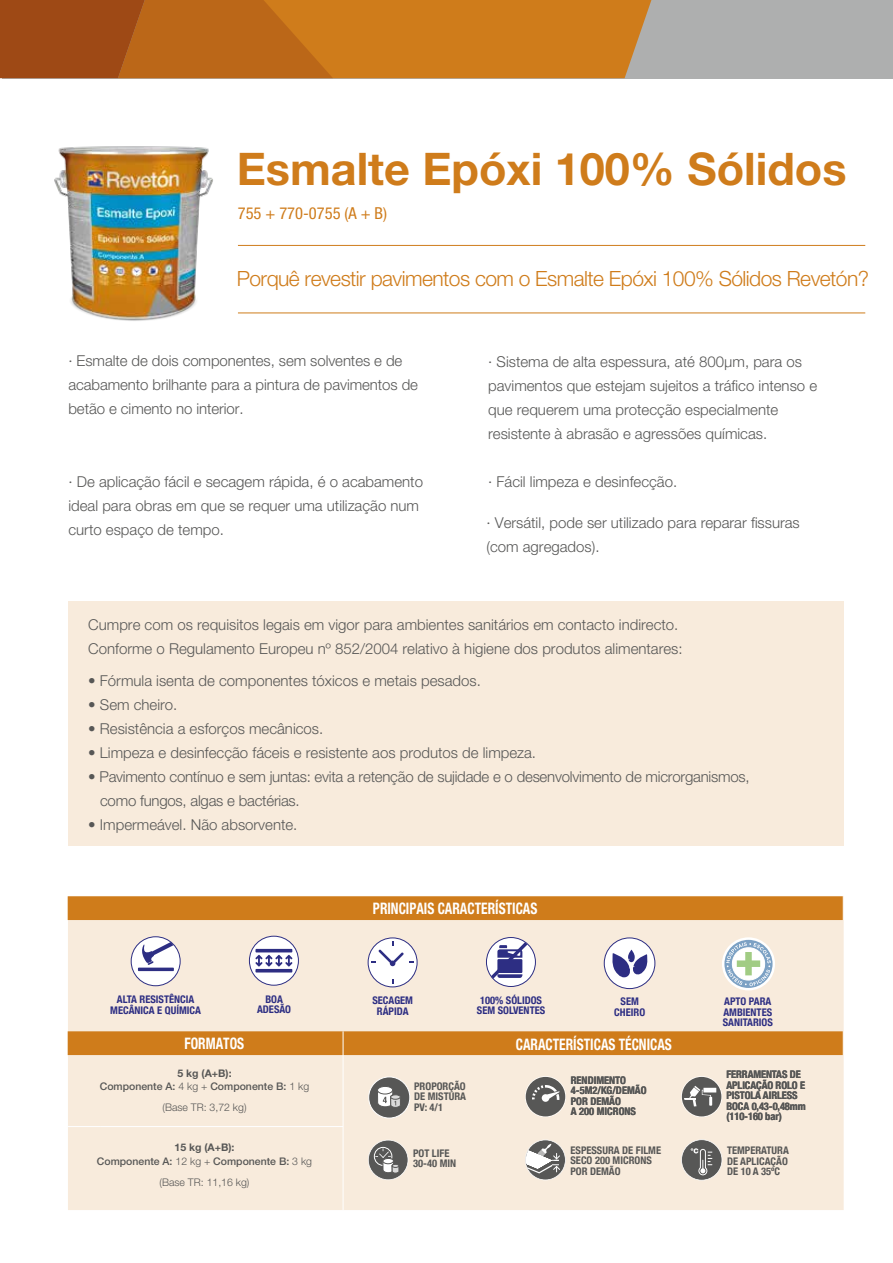
<style>
.page{position:relative;width:893px;height:1263px;background:#fff}
.page>*{position:absolute;margin:0;border:0;box-sizing:border-box;transform-origin:0 0}
.t1{font:700 45px "Helvetica Neue LT Std";color:#cf7c1b}
.t2{font:300 21px "Helvetica Neue LT Std";letter-spacing:-.025em;color:#cf7c1b}
.t3{font:condensed 16.5px "Helvetica Neue LT Std";color:#cf7c1b}
.t4{font:700 condensed 15.9px "Helvetica Neue LT Std";color:#fff;scale:.85 1}
.t5{font:300 15px/24px "Helvetica Neue LT Std";color:#575756}
.t6{font:700 condensed 10.5px/10.5px "Helvetica Neue";color:#575756}
.t7{font:700 condensed 10.5px/10.5px "Helvetica Neue";color:#2d2e83;text-align:center}
.t8{font:500 10.5px/13.5px "Helvetica Neue LT Std";color:#575756;text-align:center}
.t9{font:300 10.5px "Helvetica Neue LT Std";color:#575756}
.s1{font-family:"Helvetica"}
.s2{font-weight:700}
.s3{font-weight:300}
</style>
<div class="page">
<div style="left:2px;top:0;width:891px;height:78px;background:#aeafaf"></div>
<svg style="left:0;top:0;width:651px;height:78px;background:#bf6d1b"></svg>
<img style="left:54px;top:146px;width:159px;height:175px">
<hr style="left:238px;top:245px;width:627px;height:1px;background:#cf7c1b">
<hr style="left:238px;top:313px;width:627px;height:1px;background:#cf7c1b">
<div style="left:68px;top:601px;width:775px;height:244px;background:#f8ebdc"></div>
<svg style="left:68px;top:896px;width:776px;height:314px;background:#f7eadb"></svg>
<div style="left:68px;top:896px;width:775px;height:24px;background:#cf7c1b"></div>
<svg style="left:68px;top:937px;width:775px;height:273px;background:#eddbc7"></svg>
<h1 class="t1" style="left:237px;top:141px;width:611px">Esmalte Epóxi 100% Sólidos</h1>
<p class="t3" style="left:238px;top:204px;width:151px">755 + 770-0755 (A + B)</p>
<h2 class="t2" style="left:237px;top:266px;width:634px">Porquê revestir pavimentos com o Esmalte Epóxi 100% Sólidos Revetón?</h2>
<p class="t5" style="left:68px;top:348px;width:351px">· Esmalte de dois componentes, sem solventes e de acabamento brilhante para a pintura de pavimentos de betão e cimento no interior.</p>
<p class="t5" style="left:68px;top:469px;width:356px">· De aplicação fácil e secagem rápida, é o acabamento ideal para obras em que se requer uma utilização num curto espaço de tempo.</p>
<p class="t5" style="left:488px;top:349px;width:330px">· Sistema de alta espessura, até 800<span class="s1">µ</span>m, para os pavimentos que estejam sujeitos a tráfico intenso e que requerem uma protecção especialmente resistente à abrasão e agressões químicas.</p>
<p class="t5" style="left:488px;top:469px;width:190px">· Fácil limpeza e desinfecção.</p>
<p class="t5" style="left:486px;top:511px;width:315px">· Versátil, pode ser utilizado para reparar fissuras (com agregados).</p>
<p class="t5" style="left:88px;top:613px;width:596px">Cumpre com os requisitos legais em vigor para ambientes sanitários em contacto indirecto.<br>Conforme o Regulamento Europeu nº 852/2004 relativo à higiene dos produtos alimentares:</p>
<p class="t5" style="left:88px;top:668px;width:394px">• Fórmula isenta de componentes tóxicos e metais pesados.</p>
<p class="t5" style="left:88px;top:692px;width:91px">• Sem cheiro.</p>
<p class="t5" style="left:88px;top:716px;width:237px">• Resistência a esforços mecânicos.</p>
<p class="t5" style="left:88px;top:740px;width:449px">• Limpeza e desinfecção fáceis e resistente aos produtos de limpeza.</p>
<p class="t5" style="left:100px;top:764px;width:651px;text-indent:-12px">• Pavimento contínuo e sem juntas: evita a retenção de sujidade e o desenvolvimento de microrganismos, como fungos, algas e bactérias.</p>
<p class="t5" style="left:88px;top:812px;width:211px">• Impermeável. Não absorvente.</p>
<p class="t4" style="left:373px;top:899px;width:195px">PRINCIPAIS CARACTERÍSTICAS</p>
<p class="t7" style="left:110px;top:993px;width:92px">ALTA RESISTÊNCIA<br>MECÂNICA E QUÍMICA</p>
<p class="t7" style="left:614px;top:996px;width:32px">SEM<br>CHEIRO</p>
<p class="t7" style="left:257px;top:993px;width:36px">BOA<br>ADESÃO</p>
<p class="t7" style="left:477px;top:994px;width:70px;text-align:left">100% SÓLIDOS<br>SEM SOLVENTES</p>
<p class="t7" style="left:723px;top:996px;width:52px;text-align:left">APTO PARA<br>AMBIENTES<br>SANITARIOS</p>
<p class="t7" style="left:372px;top:994px;width:42px">SECAGEM<br>RÁPIDA</p>
<p class="t4" style="left:184px;top:1034px;width:72px">FORMATOS</p>
<p class="t8" style="left:100px;top:1066px;width:211px"><span class="s2">5 kg (A+B):<br></span>Componente A: <span class="s3">4 kg +</span> Componente B: <span class="s3">1 kg</span></p>
<p class="t9" style="left:162px;top:1101px;width:86px">(Base TR: 3,72 kg)</p>
<p class="t8" style="left:97px;top:1141px;width:217px"><span class="s2">15 kg (A+B):<br></span>Componente A: <span class="s3">12 kg +</span> Componente B: <span class="s3">3 kg</span></p>
<p class="t9" style="left:160px;top:1176px;width:91px">(Base TR: 11,16 kg)</p>
<p class="t6" style="left:414px;top:1080px;width:53px;text-align:justify">PROPORÇÃO DE MISTURA PV: 4/1</p>
<p class="t6" style="left:413px;top:1147px;width:45px">POT LIFE<br>30-40 MIN</p>
<p class="t4" style="left:516px;top:1034px;width:185px">CARACTERÍSTICAS TÉCNICAS</p>
<p class="t6" style="left:571px;top:1074px;width:77px">RENDIMENTO<br>4-5M2/KG/DEMÃO<br>POR DEMÃO<br>A 200 MICRONS</p>
<p class="t6" style="left:570px;top:1144px;width:92px">ESPESSURA DE FILME<br>SECO 200 MICRONS<br>POR DEMÃO</p>
<p class="t6" style="left:726px;top:1068px;width:81px">FERRAMENTAS DE<br>APLICAÇÃO ROLO E<br>PISTOLA AIRLESS<br>BOCA 0,43-0,48mm (110-160 bar)</p>
<p class="t6" style="left:727px;top:1144px;width:63px;text-align:justify">TEMPERATURA DE APLICAÇÃO DE 10 A 35ºC</p>
</div>
